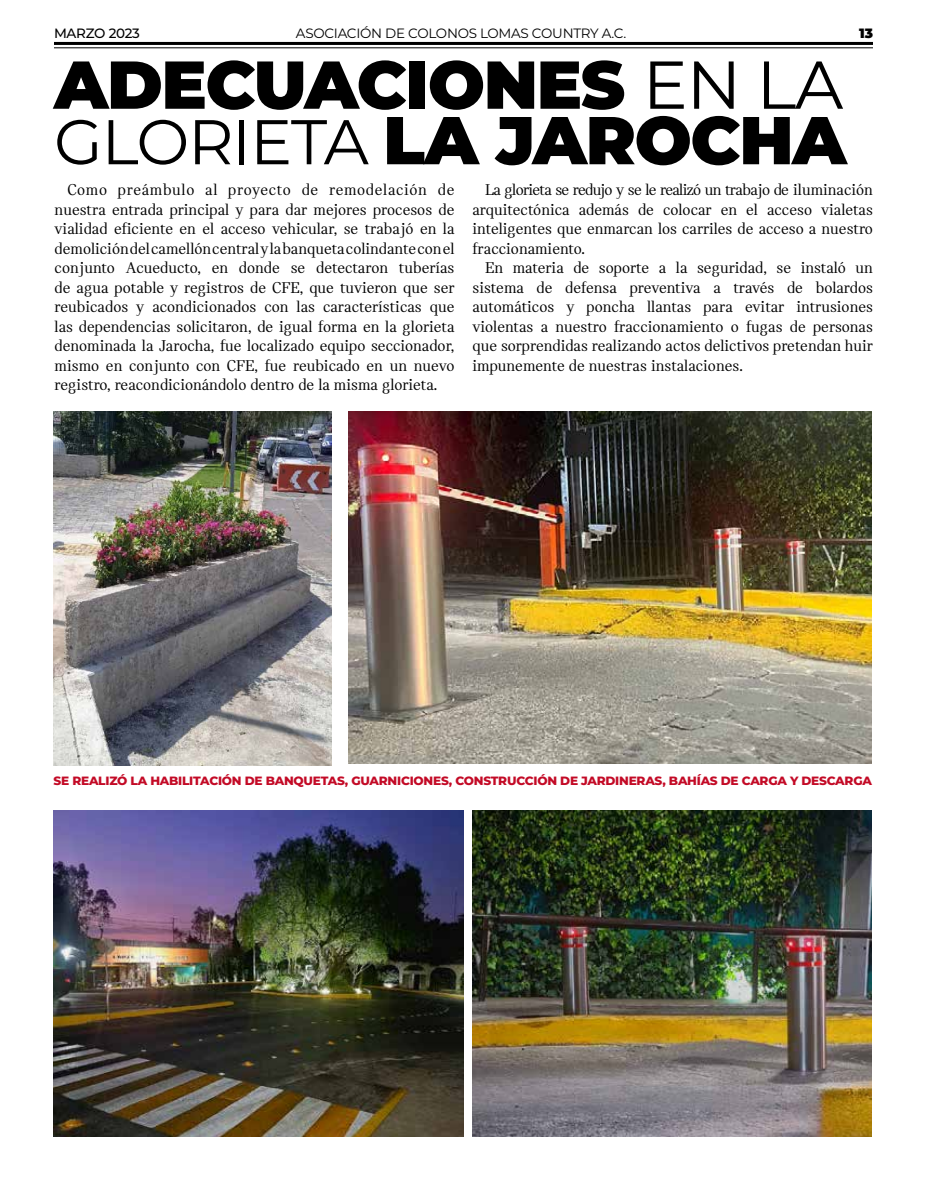
<style>
.page{position:relative;width:927px;height:1191px;background:#fff}
.page>*{position:absolute;margin:0;border:0;box-sizing:border-box;transform-origin:0 0}
.t1{font:900 67.5px/55.5px "Montserrat";letter-spacing:-.02em;color:#000}
.t2{font:16.5px/19.5px "MINI Serif";color:#000;text-align:justify}
.t3{font:13.5px "Montserrat";letter-spacing:-.02em;color:#000}
.t4{font:500 13.5px "Montserrat";letter-spacing:-.02em;color:#000}
.t5{font:900 13.5px "Montserrat";color:#000}
.t6{font:800 12px "Montserrat";letter-spacing:-.02em;color:#c30a26}
.s1{font-weight:400}
.s2{font-weight:400;font-size:63px}
</style>
<div class="page">
<hr style="left:54px;top:47px;width:819px;height:1px;background:#000">
<hr style="left:54px;top:42px;width:819px;height:3px;background:#000">
<img style="left:54px;top:411px;width:277px;height:354px">
<img style="left:349px;top:411px;width:523px;height:352px">
<img style="left:54px;top:811px;width:409px;height:326px">
<img style="left:472px;top:811px;width:400px;height:326px">
<p class="t4" style="left:54px;top:24px;width:88px">MARZO 2023</p>
<p class="t3" style="left:296px;top:24px;width:332px">ASOCIACIÓN DE COLONOS LOMAS COUNTRY A.C.</p>
<p class="t5" style="left:859px;top:23px;width:15px">13</p>
<h1 class="t1" style="left:54px;top:53px;width:794px">ADECUACIONES <span class="s1">EN LA<br></span><span class="s2">GLORIETA</span> LA JAROCHA</h1>
<p class="t2" style="left:55px;top:180px;width:401px;text-indent:13px">Como preámbulo al proyecto de remodelación de nuestra entrada principal y para dar mejores procesos de vialidad eficiente en el acceso vehicular, se trabajó en la demolición del camellón central y la banqueta colindante con el conjunto Acueducto, en donde se detectaron tuberías de agua potable y registros de CFE, que tuvieron que ser reubicados y acondicionados con las características que las dependencias solicitaron, de igual forma en la glorieta denominada la Jarocha, fue localizado equipo seccionador, mismo en conjunto con CFE, fue reubicado en un nuevo registro, reacondicionándolo dentro de la misma glorieta.</p>
<p class="t2" style="left:472px;top:180px;width:402px;text-indent:13px">La glorieta se redujo y se le realizó un trabajo de iluminación arquitectónica además de colocar en el acceso vialetas inteligentes que enmarcan los carriles de acceso a nuestro fraccionamiento.</p>
<p class="t2" style="left:472px;top:258px;width:402px;text-indent:13px">En materia de soporte a la seguridad, se instaló un sistema de defensa preventiva a través de bolardos automáticos y poncha llantas para evitar intrusiones violentas a nuestro fraccionamiento o fugas de personas que sorprendidas realizando actos delictivos pretendan huir impunemente de nuestras instalaciones.</p>
<p class="t6" style="left:54px;top:771px;width:820px">SE REALIZÓ LA HABILITACIÓN DE BANQUETAS, GUARNICIONES, CONSTRUCCIÓN DE JARDINERAS, BAHÍAS DE CARGA Y DESCARGA</p>
</div>
